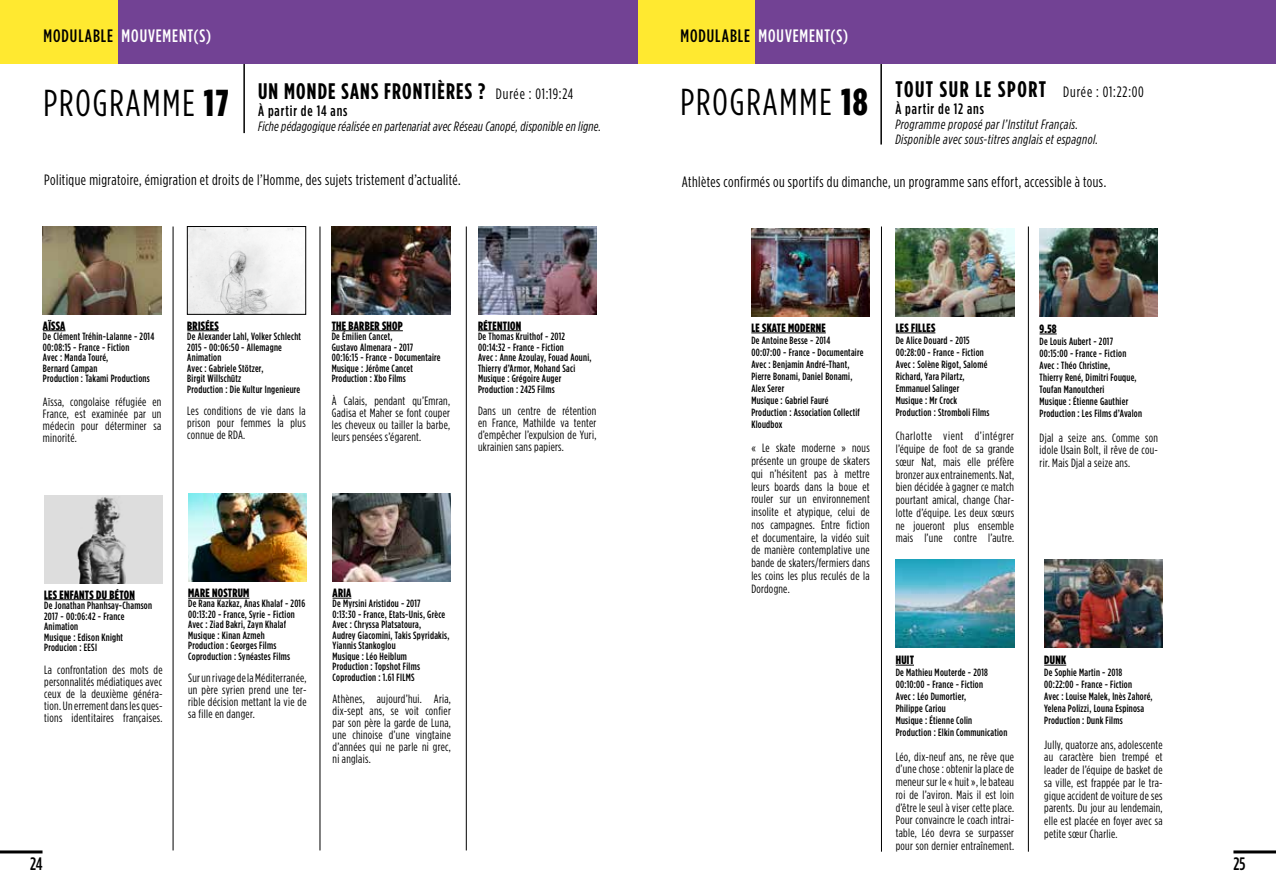
<style>
.page{position:relative;width:1276px;height:893px;background:#fff}
.page>*{position:absolute;margin:0;border:0;box-sizing:border-box;transform-origin:0 0}
.t1{font:37.5px "Gotham Condensed";letter-spacing:.05em;color:#000}
.t2{font:700 22.5px "Gotham Condensed";letter-spacing:.055em;color:#000}
.t3{font:500 18px "Gotham Condensed";letter-spacing:.05em;color:#fff}
.t4{font:500 18px "Gotham Condensed";color:#000}
.t5{font:15px "Gotham Condensed";letter-spacing:.03em;color:#000}
.t6{font:500 15px "Gotham Condensed";letter-spacing:.06em;color:#000}
.t7{font:italic 13.5px/15px "Gotham Condensed";letter-spacing:.02em;color:#000}
.t8{font:12px/12.8px "Gotham Condensed";letter-spacing:.025em;color:#000;text-align:justify}
.t9{font:900 12px "Gotham Condensed";letter-spacing:.025em;color:#000}
.t10{font:500 10.5px/10.5px "Gotham Condensed";letter-spacing:.025em;color:#000}
.s1{color:#000}
.s2{font-weight:900}
.s3{font-weight:400;font-size:15px}
</style>
<div class="page">
<hr style="left:0;top:850px;width:43px;height:3px;background:#000">
<hr style="left:1233px;top:850px;width:43px;height:3px;background:#000">
<hr style="left:880px;top:49px;width:2px;height:96px;background:#000">
<hr style="left:895px;top:333px;width:40px;height:1px;background:#000">
<img style="left:1039px;top:229px;width:119px;height:88px">
<hr style="left:751px;top:333px;width:75px;height:1px;background:#000">
<img style="left:751px;top:229px;width:118px;height:87px">
<svg style="left:895px;top:665px;width:19px;height:1px"></svg>
<img style="left:895px;top:560px;width:119px;height:88px">
<svg style="left:1044px;top:665px;width:22px;height:1px"></svg>
<img style="left:1044px;top:560px;width:118px;height:88px">
<svg style="left:1039px;top:334px;width:17px;height:1px"></svg>
<img style="left:895px;top:229px;width:119px;height:87px">
<hr style="left:881px;top:226px;width:1px;height:626px;background:#000">
<hr style="left:1028px;top:226px;width:1px;height:626px;background:#000">
<hr style="left:243px;top:49px;width:2px;height:84px;background:#000">
<div style="left:0;top:0;width:118px;height:64px;background:#ffe930"></div>
<div style="left:638px;top:0;width:127px;height:64px;background:#ffe930"></div>
<div style="left:118px;top:0;width:520px;height:63px;background:#724294"></div>
<div style="left:755px;top:0;width:521px;height:63px;background:#724294"></div>
<hr style="left:187px;top:330px;width:32px;height:1px;background:#000">
<img style="left:332px;top:226px;width:118px;height:88px">
<img style="left:478px;top:226px;width:118px;height:88px">
<hr style="left:188px;top:598px;width:61px;height:1px;background:#000">
<img style="left:188px;top:493px;width:118px;height:88px">
<svg style="left:43px;top:330px;width:22px;height:1px"></svg>
<img style="left:43px;top:227px;width:118px;height:87px">
<hr style="left:44px;top:599px;width:91px;height:1px;background:#000">
<img style="left:44px;top:495px;width:119px;height:88px">
<svg style="left:332px;top:598px;width:19px;height:1px"></svg>
<img style="left:332px;top:493px;width:119px;height:88px">
<hr style="left:332px;top:330px;width:71px;height:1px;background:#000">
<hr style="left:478px;top:330px;width:43px;height:1px;background:#000">
<img style="left:189px;top:228px;width:110px;height:85px">
<div style="left:187px;top:226px;width:119px;height:89px;border:1px solid #000"></div>
<hr style="left:173px;top:226px;width:1px;height:624px;background:#000">
<hr style="left:319px;top:226px;width:1px;height:624px;background:#000">
<hr style="left:466px;top:226px;width:1px;height:624px;background:#000">
<h3 class="t3" style="left:44px;top:25px;width:169px"><span class="s1">MODULABLE</span> MOUVEMENT(S)</h3>
<h3 class="t3" style="left:680px;top:25px;width:169px"><span class="s1">MODULABLE</span> MOUVEMENT(S)</h3>
<h1 class="t1" style="left:43px;top:81px;width:187px">PROGRAMME <span class="s2">17</span></h1>
<h2 class="t2" style="left:258px;top:78px;width:316px">UN MONDE SANS FRONTIÈRES ? <span class="s3">Durée : 01:19:24</span></h2>
<p class="t6" style="left:258px;top:102px;width:91px">À partir de 14 ans</p>
<p class="t7" style="left:258px;top:119px;width:344px">Fiche pédagogique réalisée en partenariat avec Réseau Canopé, disponible en ligne.</p>
<h1 class="t1" style="left:680px;top:81px;width:189px">PROGRAMME <span class="s2">18</span></h1>
<h2 class="t2" style="left:895px;top:76px;width:250px">TOUT SUR LE SPORT <span class="s3">Durée : 01:22:00</span></h2>
<p class="t6" style="left:895px;top:100px;width:90px">À partir de 12 ans</p>
<p class="t7" style="left:895px;top:116px;width:204px">Programme proposé par l’Institut Français.<br>Disponible avec sous-titres anglais et espagnol.</p>
<p class="t5" style="left:44px;top:171px;width:418px">Politique migratoire, émigration et droits de l’Homme, des sujets tristement d’actualité.</p>
<p class="t9" style="left:43px;top:318px;width:24px">AÏSSA</p>
<p class="t10" style="left:43px;top:331px;width:113px">De Clément Tréhin-Lalanne - 2014<br>00:08:15 - France - Fiction<br>Avec : Manda Touré,<br>Bernard Campan<br>Production : Takami Productions</p>
<p class="t8" style="left:43px;top:396px;width:120px;line-height:12px">Aïssa, congolaise réfugiée en France, est examinée par un médecin pour déterminer sa minorité.</p>
<p class="t9" style="left:187px;top:318px;width:33px">BRISÉES</p>
<p class="t10" style="left:187px;top:331px;width:115px">De Alexander Lahl, Volker Schlecht<br>2015 - 00:06:50 - Allemagne<br>Animation<br>Avec : Gabriele Stötzer,<br>Birgit Willschütz<br>Production : Die Kultur Ingenieure</p>
<p class="t8" style="left:187px;top:405px;width:120px;line-height:12px">Les conditions de vie dans la prison pour femmes la plus connue de RDA.</p>
<p class="t9" style="left:332px;top:318px;width:73px">THE BARBER SHOP</p>
<p class="t10" style="left:332px;top:331px;width:110px">De Émilien Cancet,<br>Gustavo Almenara - 2017<br>00:16:15 - France - Documentaire<br>Musique : Jérôme Cancet<br>Production : Xbo Films</p>
<p class="t8" style="left:332px;top:394px;width:120px;line-height:12px">À Calais, pendant qu’Emran, Gadisa et Maher se font couper les cheveux ou tailler la barbe, leurs pensées s’égarent.</p>
<p class="t9" style="left:478px;top:318px;width:45px">RÉTENTION</p>
<p class="t10" style="left:478px;top:331px;width:115px">De Thomas Kruithof - 2012<br>00:14:32 - France - Fiction<br>Avec : Anne Azoulay, Fouad Aouni,<br>Thierry d’Armor, Mohand Saci<br>Musique : Grégoire Auger<br>Production : 2425 Films</p>
<p class="t8" style="left:478px;top:405px;width:120px;line-height:12px">Dans un centre de rétention en France, Mathilde va tenter d’empêcher l’expulsion de Yuri, ukrainien sans papiers.</p>
<p class="t9" style="left:44px;top:587px;width:92px">LES ENFANTS DU BÉTON</p>
<p class="t10" style="left:44px;top:600px;width:109px">De Jonathan Phanhsay-Chamson<br>2017 - 00:06:42 - France<br>Animation<br>Musique : Edison Knight<br>Producion : EESI</p>
<p class="t8" style="left:44px;top:663px;width:120px;line-height:12px">La confrontation des mots de personnalités médiatiques avec ceux de la deuxième généra&shy;tion. Un errement dans les ques&shy;tions identitaires françaises.</p>
<p class="t9" style="left:188px;top:586px;width:63px">MARE NOSTRUM</p>
<p class="t10" style="left:188px;top:598px;width:118px">De Rana Kazkaz, Anas Khalaf - 2016<br>00:13:20 - France, Syrie - Fiction<br>Avec : Ziad Bakri, Zayn Khalaf<br>Musique : Kinan Azmeh<br>Production : Georges Films<br>Coproduction : Synéastes Films</p>
<p class="t8" style="left:188px;top:672px;width:120px;line-height:12px">Sur un rivage de la Méditerranée, un père syrien prend une ter&shy;rible décision mettant la vie de sa fille en danger.</p>
<p class="t9" style="left:332px;top:586px;width:20px">ARIA</p>
<p class="t10" style="left:332px;top:598px;width:119px">De Myrsini Aristidou - 2017<br>0:13:30 - France, Etats-Unis, Grèce<br>Avec : Chryssa Platsatoura,<br>Audrey Giacomini, Takis Spyridakis,<br>Yiannis Stankoglou<br>Musique : Léo Heiblum<br>Production : Topshot Films<br>Coproduction : 1.61 FILMS</p>
<p class="t8" style="left:332px;top:693px;width:120px;line-height:12px">Athènes, aujourd’hui. Aria, dix-sept ans, se voit confier par son père la garde de Luna, une chinoise d’une vingtaine d’années qui ne parle ni grec, ni anglais.</p>
<p class="t5" style="left:682px;top:173px;width:426px">Athlètes confirmés ou sportifs du dimanche, un programme sans effort, accessible à tous.</p>
<p class="t9" style="left:751px;top:320px;width:76px">LE SKATE MODERNE</p>
<p class="t10" style="left:751px;top:334px;width:114px;line-height:12px">De Antoine Besse - 2014<br>00:07:00 - France - Documentaire<br>Avec : Benjamin André-Thant,<br>Pierre Bonami, Daniel Bonami,<br>Alex Serer<br>Musique : Gabriel Fauré<br>Production : Association Collectif<br>Kloudbox</p>
<p class="t8" style="left:751px;top:442px;width:120px">« Le skate moderne » nous présente un groupe de skaters qui n’hésitent pas à mettre leurs boards dans la boue et rouler sur un environnement insolite et atypique, celui de nos campagnes. Entre fiction et documentaire, la vidéo suit de manière contemplative une bande de skaters/fermiers dans les coins les plus reculés de la Dordogne.</p>
<p class="t9" style="left:895px;top:320px;width:41px">LES FILLES</p>
<p class="t10" style="left:895px;top:334px;width:95px;line-height:12px">De Alice Douard - 2015<br>00:28:00 - France - Fiction<br>Avec : Solène Rigot, Salomé<br>Richard, Yara Pilartz,<br>Emmanuel Salinger<br>Musique : Mr Crock<br>Production : Stromboli Films</p>
<p class="t8" style="left:895px;top:430px;width:120px">Charlotte vient d’intégrer l’équipe de foot de sa grande sœur Nat, mais elle préfère bronzer aux entrainements. Nat, bien décidée à gagner ce match pourtant amical, change Char&shy;lotte d’équipe. Les deux sœurs ne joueront plus ensemble mais l’une contre l’autre.</p>
<p class="t9" style="left:1039px;top:321px;width:19px">9.58</p>
<p class="t10" style="left:1039px;top:335px;width:104px;line-height:12px">De Louis Aubert - 2017<br>00:15:00 - France - Fiction<br>Avec : Théo Christine,<br>Thierry René, Dimitri Fouque,<br>Toufan Manoutcheri<br>Musique : Étienne Gauthier<br>Production : Les Films d’Avalon</p>
<p class="t8" style="left:1039px;top:431px;width:120px">Djal a seize ans. Comme son idole Usain Bolt, il rêve de cou&shy;rir. Mais Djal a seize ans.</p>
<p class="t9" style="left:895px;top:653px;width:20px">HUIT</p>
<p class="t10" style="left:895px;top:666px;width:113px;line-height:12px">De Mathieu Mouterde - 2018<br>00:10:00 - France - Fiction<br>Avec : Léo Dumortier,<br>Philippe Cariou<br>Musique : Étienne Colin<br>Production : Elkin Communication</p>
<p class="t8" style="left:895px;top:750px;width:120px">Léo, dix-neuf ans, ne rêve que d’une chose : obtenir la place de meneur sur le « huit », le bateau roi de l’aviron. Mais il est loin d’être le seul à viser cette place.<br>Pour convaincre le coach intrai&shy;table, Léo devra se surpasser pour son dernier entraînement.</p>
<p class="t9" style="left:1044px;top:653px;width:24px">DUNK</p>
<p class="t10" style="left:1044px;top:666px;width:110px;line-height:12px">De Sophie Martin - 2018<br>00:22:00 - France - Fiction<br>Avec : Louise Malek, Inès Zahoré,<br>Yelena Polizzi, Louna Espinosa<br>Production : Dunk Films</p>
<p class="t8" style="left:1044px;top:738px;width:120px">Jully, quatorze ans, adolescente au caractère bien trempé et leader de l’équipe de basket de sa ville, est frappée par le tra&shy;gique accident de voiture de ses parents. Du jour au lendemain, elle est placée en foyer avec sa petite sœur Charlie.</p>
<h3 class="t4" style="left:30px;top:853px;width:14px">24</h3>
<h3 class="t4" style="left:1233px;top:853px;width:13px">25</h3>
</div>
